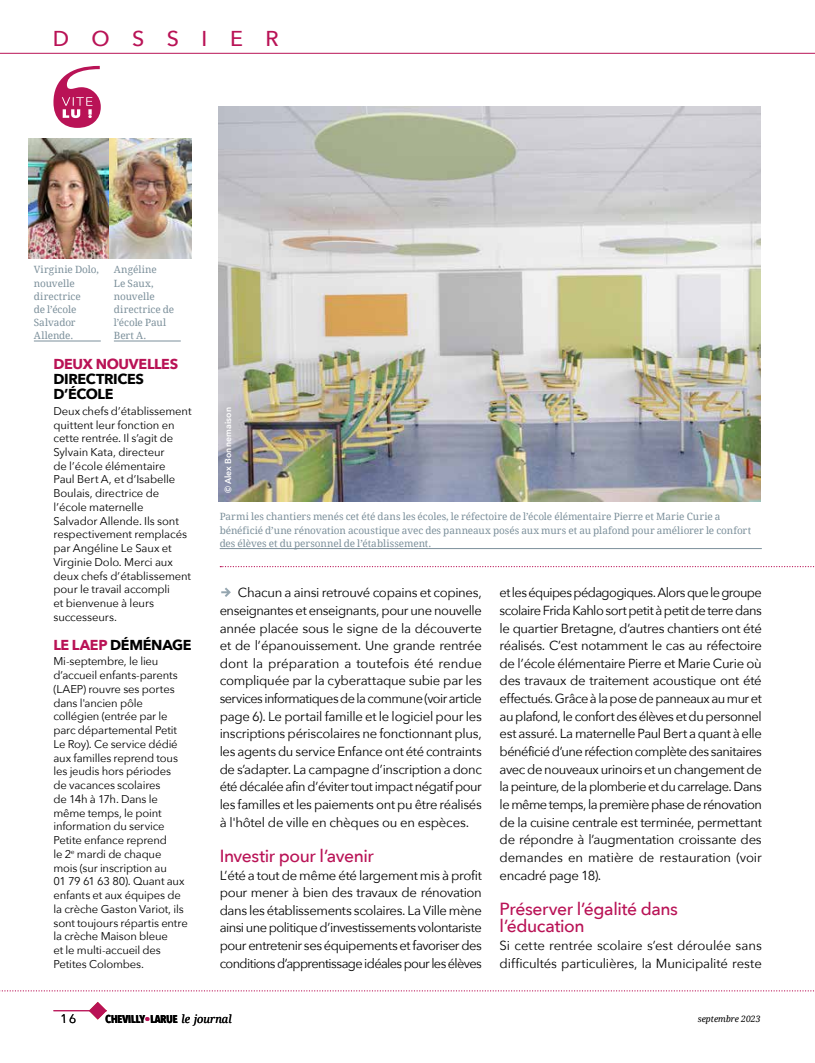
<style>
.page{position:relative;width:815px;height:1063px;background:#fff}
.page>*{position:absolute;margin:0;border:0;box-sizing:border-box;transform-origin:0 0}
.t1{font:500 21.5px "Avenir Next";letter-spacing:1.05em;color:#b91356}
.t2{font:500 17.5px/17.6px "Avenir Next";letter-spacing:-.025em;color:#b91356}
.t3{font:700 14.38px/15px "Avenir Next";letter-spacing:-.025em;color:#000}
.t4{font:700 14.38px "Avenir Next";letter-spacing:-.025em;color:#b91356}
.t5{font:13.12px/17.6px "Avenir Next";letter-spacing:-.015em;color:#000;text-align:justify}
.t6{font:12.5px "Avenir Next";color:#000}
.t7{font:11.25px/13.8px "Avenir Next";letter-spacing:-.015em;color:#000}
.t8{font:700 11.25px "Avenir Next Condensed";color:#000}
.t9{font:10px/13.1px "Droid Serif";letter-spacing:-.005em;color:#7c909b}
.t10{font:600 8.75px "Avenir Next";letter-spacing:.015em;color:#fff}
.t11{font:italic 8.75px "Droid Serif";letter-spacing:-.01em;color:#000}
.s1{color:#b91356}
.s2{font-family:"Droid Serif";font-weight:400;font-style:italic}
</style>
<div class="page">
<hr style="left:53px;top:1011px;width:54px;height:1px;background:#b91356">
<svg style="left:89px;top:1002px;width:18px;height:18px"></svg>
<svg style="left:0;top:990px;width:814px;height:2px"></svg>
<hr style="left:220px;top:548px;width:542px;height:1px;background:#7c909b">
<hr style="left:0;top:53px;width:815px;height:1px;background:#b91356">
<img style="left:218px;top:106px;width:543px;height:396px">
<svg style="left:220px;top:566px;width:595px;height:1px"></svg>
<svg style="left:221px;top:588px;width:10px;height:9px"></svg>
<svg style="left:53px;top:66px;width:48px;height:62px"></svg>
<hr style="left:34px;top:341px;width:67px;height:1px;background:#7c909b">
<hr style="left:114px;top:341px;width:67px;height:1px;background:#7c909b">
<img style="left:28px;top:139px;width:82px;height:120px">
<img style="left:110px;top:139px;width:82px;height:120px">
<h1 class="t1" style="left:53px;top:20px;width:228px">DOSSIER</h1>
<p class="t9" style="left:34px;top:263px;width:67px">Virginie Dolo, nouvelle directrice<br>de l’école<br>Salvador<br>Allende.</p>
<p class="t9" style="left:114px;top:263px;width:62px">Angéline<br>Le Saux, nouvelle directrice de l’école Paul<br>Bert A.</p>
<p class="t4" style="left:53px;top:352px;width:126px">DEUX NOUVELLES</p>
<p class="t3" style="left:53px;top:371px;width:92px">DIRECTRICES<br>D’ÉCOLE</p>
<p class="t7" style="left:53px;top:403px;width:140px">Deux chefs d’établissement quittent leur fonction en cette rentrée. Il s’agit de<br>Sylvain Kata, directeur<br>de l’école élémentaire<br>Paul Bert A, et d’Isabelle<br>Boulais, directrice de l’école maternelle<br>Salvador Allende. Ils sont respectivement remplacés par Angéline Le Saux et<br>Virginie Dolo. Merci aux deux chefs d’établissement pour le travail accompli<br>et bienvenue à leurs successeurs.</p>
<p class="t3" style="left:53px;top:637px;width:140px"><span class="s1">LE LAEP</span> DÉMÉNAGE</p>
<p class="t7" style="left:53px;top:654px;width:136px">Mi-septembre, le lieu d’accueil enfants-parents (LAEP) rouvre ses portes dans l'ancien pôle collégien (entrée par le parc départemental Petit<br>Le Roy). Ce service dédié aux familles reprend tous les jeudis hors périodes<br>de vacances scolaires<br>de 14h à 17h. Dans le même temps, le point information du service<br>Petite enfance reprend<br>le 2<sup>e</sup> mardi de chaque mois (sur inscription au<br>01 79 61 63 80). Quant aux enfants et aux équipes de la crèche Gaston Variot, ils sont toujours répartis entre la crèche Maison bleue<br>et le multi-accueil des<br>Petites Colombes.</p>
<p class="t10" style="left:221px;top:493px;width:88px;rotate:-90deg">© Alex Bonnemaison</p>
<p class="t9" style="left:220px;top:510px;width:533px">Parmi les chantiers menés cet été dans les écoles, le réfectoire de l’école élémentaire Pierre et Marie Curie a bénéficié d’une rénovation acoustique avec des panneaux posés aux murs et au plafond pour améliorer le confort des élèves et du personnel de l’établissement.</p>
<p class="t5" style="left:220px;top:583px;width:264px;text-indent:18px">Chacun a ainsi retrouvé copains et copines, enseignantes et enseignants, pour une nouvelle année placée sous le signe de la découverte et de l’épanouissement. Une grande rentrée dont la préparation a toutefois été rendue compliquée par la cyberattaque subie par les services informatiques de la commune (voir article page 6). Le portail famille et le logiciel pour les inscriptions périscolaires ne fonctionnant plus, les agents du service Enfance ont été contraints de s’adapter. La campagne d’inscription a donc été décalée afin d’éviter tout impact négatif pour les familles et les paiements ont pu être réalisés à l'hôtel de ville en chèques ou en espèces.</p>
<h2 class="t2" style="left:220px;top:846px;width:156px">Investir pour l’avenir</h2>
<p class="t5" style="left:220px;top:866px;width:264px">L’été a tout de même été largement mis à profit pour mener à bien des travaux de rénovation dans les établissements scolaires. La Ville mène ainsi une politique d’investissements volontariste pour entretenir ses équipements et favoriser des conditions d’apprentissage idéales pour les élèves</p>
<p class="t5" style="left:500px;top:583px;width:264px">et les équipes pédagogiques. Alors que le groupe scolaire Frida Kahlo sort petit à petit de terre dans le quartier Bretagne, d’autres chantiers ont été réalisés. C’est notamment le cas au réfectoire de l’école élémentaire Pierre et Marie Curie où des travaux de traitement acoustique ont été effectués. Grâce à la pose de panneaux au mur et au plafond, le confort des élèves et du personnel est assuré. La maternelle Paul Bert a quant à elle bénéficié d’une réfection complète des sanitaires avec de nouveaux urinoirs et un changement de la peinture, de la plomberie et du carrelage. Dans le même temps, la première phase de rénovation de la cuisine centrale est terminée, permettant de répondre à l’augmentation croissante des demandes en matière de restauration (voir encadré page 18).</p>
<h2 class="t2" style="left:500px;top:899px;width:180px">Préserver l’égalité dans l’éducation</h2>
<p class="t5" style="left:500px;top:936px;width:264px">Si cette rentrée scolaire s’est déroulée sans difficultés particulières, la Municipalité reste</p>
<p class="t6" style="left:61px;top:1008px;width:18px">16</p>
<p class="t8" style="left:106px;top:1012px;width:128px">CHEVILLY<span class="s1">•</span>LARUE <span class="s2">le journal</span></p>
<p class="t11" style="left:698px;top:1013px;width:64px">septembre 2023</p>
</div>
